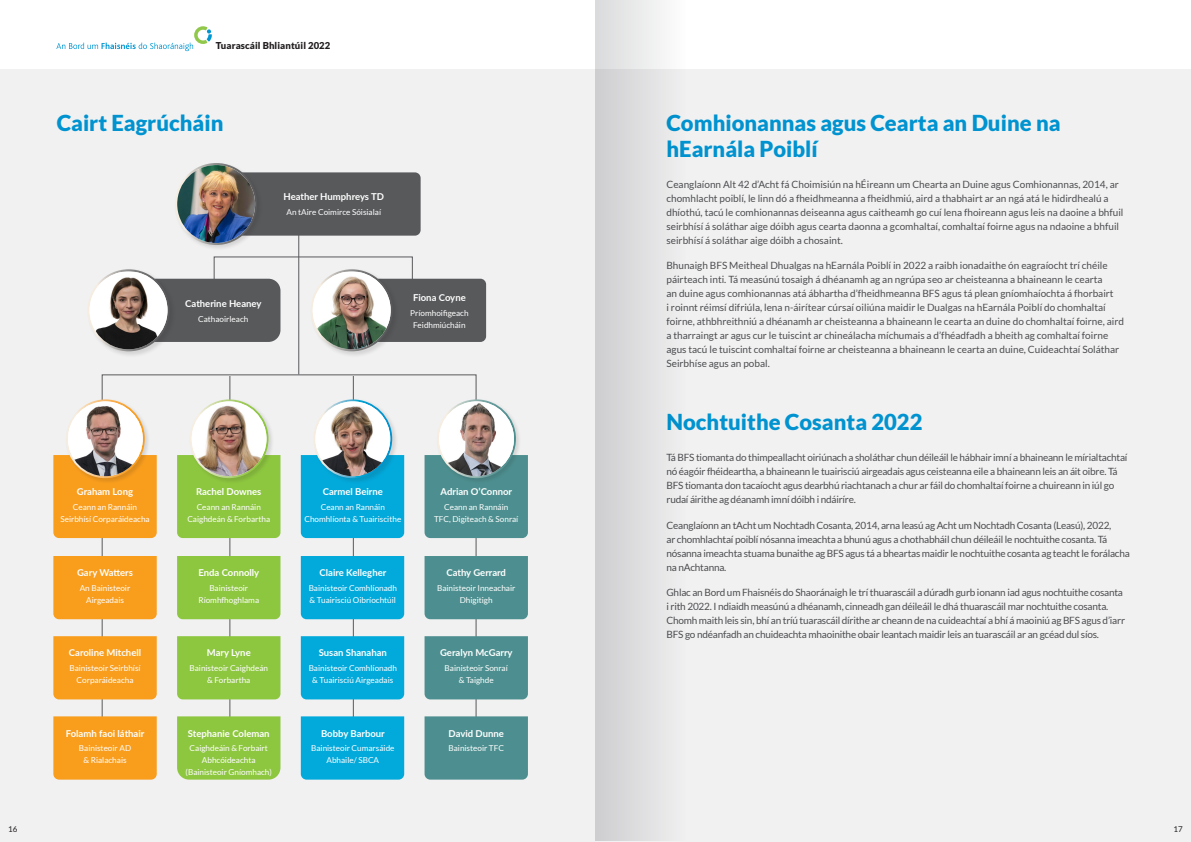
<style>
.page{position:relative;width:1191px;height:842px;background:#fff}
.page>*{position:absolute;margin:0;border:0;box-sizing:border-box;transform-origin:0 0}
.t1{font:900 22px/26px "Lato";color:#0093d0}
.t2{font:10px/14px "Lato";color:#4c4d4f}
.t3{font:10px/14px "Lato";letter-spacing:-.02em;color:#4c4d4f}
.t4{font:700 9.5px "Lato";color:#fff}
.t5{font:900 9.5px "Lato";letter-spacing:.01em;color:#231f20}
.t6{font:8.2px/12px "Lato";color:#fff;text-align:center}
.t7{font:8px "Lato";color:#231f20}
</style>
<div class="page">
<div style="left:595px;top:69px;width:596px;height:773px;background:#f1f1f2"></div>
<div style="left:0;top:69px;width:595px;height:773px;background:#f1f1f2"></div>
<hr style="left:353px;top:376px;width:1px;height:360px;background:#58595b">
<hr style="left:298px;top:205px;width:1px;height:169px;background:#58595b">
<hr style="left:230px;top:376px;width:1px;height:352px;background:#58595b">
<div style="left:264px;top:172px;width:156px;height:64px;background:#58595b"></div>
<div style="left:176px;top:279px;width:104px;height:63px;background:#58595b"></div>
<div style="left:86px;top:268px;width:90px;height:90px;background:#231f20;opacity:.14"></div>
<svg style="left:87px;top:269px;width:83px;height:82px"></svg>
<img style="left:90px;top:272px;width:77px;height:77px">
<div style="left:399px;top:279px;width:87px;height:63px;background:#58595b"></div>
<div style="left:309px;top:268px;width:90px;height:90px;background:#231f20;opacity:.14"></div>
<svg style="left:311px;top:269px;width:82px;height:82px"></svg>
<img style="left:313px;top:272px;width:78px;height:77px">
<div style="left:53px;top:455px;width:104px;height:83px;background:#f99d1c"></div>
<div style="left:53px;top:556px;width:104px;height:63px;background:#f99d1c"></div>
<div style="left:53px;top:636px;width:104px;height:63px;background:#f99d1c"></div>
<div style="left:53px;top:716px;width:104px;height:64px;background:#f99d1c"></div>
<div style="left:65px;top:399px;width:86px;height:85px;background:#231f20;opacity:.14"></div>
<svg style="left:66px;top:399px;width:79px;height:79px"></svg>
<img style="left:68px;top:401px;width:75px;height:75px;border-radius:37px">
<div style="left:177px;top:455px;width:103px;height:83px;background:#8dc63f"></div>
<div style="left:177px;top:556px;width:103px;height:63px;background:#8dc63f"></div>
<div style="left:177px;top:636px;width:103px;height:63px;background:#8dc63f"></div>
<div style="left:177px;top:716px;width:103px;height:64px;background:#8dc63f"></div>
<div style="left:189px;top:399px;width:85px;height:85px;background:#231f20;opacity:.14"></div>
<svg style="left:190px;top:399px;width:78px;height:79px"></svg>
<img style="left:192px;top:401px;width:74px;height:75px;border-radius:37px">
<div style="left:301px;top:455px;width:103px;height:83px;background:#02a9db"></div>
<div style="left:301px;top:556px;width:103px;height:63px;background:#02a9db"></div>
<div style="left:301px;top:636px;width:103px;height:63px;background:#02a9db"></div>
<div style="left:301px;top:716px;width:103px;height:64px;background:#02a9db"></div>
<div style="left:313px;top:399px;width:85px;height:85px;background:#231f20;opacity:.14"></div>
<svg style="left:313px;top:399px;width:79px;height:79px"></svg>
<img style="left:315px;top:401px;width:75px;height:75px;border-radius:37px">
<div style="left:424px;top:455px;width:104px;height:83px;background:#4d8f90"></div>
<div style="left:424px;top:556px;width:104px;height:63px;background:#4d8f90"></div>
<div style="left:424px;top:636px;width:104px;height:63px;background:#4d8f90"></div>
<div style="left:424px;top:716px;width:104px;height:64px;background:#4d8f90"></div>
<div style="left:436px;top:399px;width:86px;height:85px;background:#231f20;opacity:.14"></div>
<svg style="left:437px;top:399px;width:79px;height:79px"></svg>
<img style="left:439px;top:401px;width:75px;height:75px;border-radius:37px">
<div style="left:174px;top:162px;width:90px;height:89px;background:#231f20;opacity:.14"></div>
<svg style="left:175px;top:163px;width:82px;height:82px"></svg>
<img style="left:177px;top:165px;width:78px;height:78px;border-radius:39px">
<svg style="left:56px;top:26px;width:156px;height:25px"></svg>
<div style="left:595px;top:0;width:91px;height:841px;background:linear-gradient(to right,#ceced0,#f1f1f2)"></div>
<p class="t5" style="left:216px;top:40px;width:116px">Tuarascáil Bhliantúil 2022</p>
<h1 class="t1" style="left:57px;top:110px;width:168px">Cairt Eagrúcháin</h1>
<p class="t4" style="left:283px;top:190px;width:102px">Heather Humphreys TD</p>
<p class="t6" style="left:286px;top:206px;width:96px">An tAire Coimirce Sóisialaí</p>
<p class="t4" style="left:185px;top:296px;width:78px">Catherine Heaney</p>
<p class="t6" style="left:198px;top:313px;width:52px">Cathaoirleach</p>
<p class="t4" style="left:413px;top:290px;width:54px">Fiona Coyne</p>
<p class="t6" style="left:410px;top:307px;width:60px">Príomhoifigeach<br>Feidhmiúcháin</p>
<h1 class="t1" style="left:666px;top:110px;width:395px">Comhionannas agus Cearta an Duine na hEarnála Poiblí</h1>
<p class="t2" style="left:666px;top:177px;width:458px">Ceanglaíonn Alt 42 d’Acht fá Choimisiún na hÉireann um Chearta an Duine agus Comhionannas, 2014, ar chomhlacht poiblí, le linn dó a fheidhmeanna a fheidhmiú, aird a thabhairt ar an ngá atá le hidirdhealú a dhíothú, tacú le comhionannas deiseanna agus caitheamh go cuí lena fhoireann agus leis na daoine a bhfuil seirbhísí á soláthar aige dóibh agus cearta daonna a gcomhaltaí, comhaltaí foirne agus na ndaoine a bhfuil seirbhísí á soláthar aige dóibh a chosaint.</p>
<p class="t2" style="left:666px;top:259px;width:459px">Bhunaigh BFS Meitheal Dhualgas na hEarnála Poiblí in 2022 a raibh ionadaithe ón eagraíocht trí chéile páirteach inti. Tá measúnú tosaigh á dhéanamh ag an ngrúpa seo ar cheisteanna a bhaineann le cearta<br>an duine agus comhionannas atá ábhartha d’fheidhmeanna BFS agus tá plean gníomhaíochta á fhorbairt<br>i roinnt réimsí difriúla, lena n-áirítear cúrsaí oiliúna maidir le Dualgas na hEarnála Poiblí do chomhaltaí foirne, athbhreithniú a dhéanamh ar cheisteanna a bhaineann le cearta an duine do chomhaltaí foirne, aird a tharraingt ar agus cur le tuiscint ar chineálacha míchumais a d’fhéadfadh a bheith ag comhaltaí foirne agus tacú le tuiscint comhaltaí foirne ar cheisteanna a bhaineann le cearta an duine, Cuideachtaí Soláthar Seirbhíse agus an pobal.</p>
<p class="t4" style="left:77px;top:484px;width:58px">Graham Long</p>
<p class="t6" style="left:60px;top:501px;width:91px">Ceann an Rannáin<br>Seirbhísí Corparáideacha</p>
<p class="t4" style="left:77px;top:566px;width:57px">Gary Watters</p>
<p class="t6" style="left:80px;top:582px;width:52px">An Bainisteoir<br>Airgeadais</p>
<p class="t4" style="left:196px;top:484px;width:67px">Rachel Downes</p>
<p class="t6" style="left:187px;top:501px;width:84px">Ceann an Rannáin<br>Caighdeán &amp; Forbartha</p>
<p class="t4" style="left:198px;top:566px;width:62px">Enda Connolly</p>
<p class="t6" style="left:198px;top:582px;width:62px">Bainisteoir<br>Ríomhfhoghlama</p>
<p class="t4" style="left:323px;top:484px;width:62px">Carmel Beirne</p>
<p class="t6" style="left:304px;top:501px;width:98px">Ceann an Rannáin<br>Chomhlíonta &amp; Tuairiscithe</p>
<p class="t4" style="left:319px;top:566px;width:68px">Claire Kellegher</p>
<p class="t6" style="left:309px;top:582px;width:90px;text-align:left">Bainisteoir Comhlíonadh &amp; Tuairisciú Oibríochtúil</p>
<p class="t4" style="left:440px;top:484px;width:73px">Adrian O’Connor</p>
<p class="t6" style="left:434px;top:501px;width:86px">Ceann an Rannáin<br>TFC, Digiteach &amp; Sonraí</p>
<p class="t4" style="left:446px;top:566px;width:61px">Cathy Gerrard</p>
<p class="t6" style="left:437px;top:582px;width:80px">Bainisteoir Inneachair<br>Dhigitigh</p>
<h1 class="t1" style="left:666px;top:409px;width:257px">Nochtuithe Cosanta 2022</h1>
<p class="t3" style="left:666px;top:450px;width:462px">Tá BFS tiomanta do thimpeallacht oiriúnach a sholáthar chun déileáil le hábhair imní a bhaineann le mírialtachtaí nó éagóir fhéideartha, a bhaineann le tuairisciú airgeadais agus ceisteanna eile a bhaineann leis an áit oibre. Tá BFS tiomanta don tacaíocht agus dearbhú riachtanach a chur ar fáil do chomhaltaí foirne a chuireann in iúl go rudaí áirithe ag déanamh imní dóibh i ndáiríre.</p>
<p class="t3" style="left:666px;top:518px;width:465px">Ceanglaíonn an tAcht um Nochtadh Cosanta, 2014, arna leasú ag Acht um Nochtadh Cosanta (Leasú), 2022,<br>ar chomhlachtaí poiblí nósanna imeachta a bhunú agus a chothabháil chun déileáil le nochtuithe cosanta. Tá nósanna imeachta stuama bunaithe ag BFS agus tá a bheartas maidir le nochtuithe cosanta ag teacht le forálacha na nAchtanna.</p>
<p class="t3" style="left:666px;top:585px;width:460px">Ghlac an Bord um Fhaisnéis do Shaoránaigh le trí thuarascáil a dúradh gurb ionann iad agus nochtuithe cosanta i rith 2022. I ndiaidh measúnú a dhéanamh, cinneadh gan déileáil le dhá thuarascáil mar nochtuithe cosanta.<br>Chomh maith leis sin, bhí an tríú tuarascáil dírithe ar cheann de na cuideachtaí a bhí á maoiniú ag BFS agus d’iarr BFS go ndéanfadh an chuideachta mhaoinithe obair leantach maidir leis an tuarascáil ar an gcéad dul síos.</p>
<p class="t4" style="left:69px;top:646px;width:74px">Caroline Mitchell</p>
<p class="t6" style="left:69px;top:662px;width:73px">Bainisteoir Seirbhísí<br>Corparáideacha</p>
<p class="t4" style="left:207px;top:646px;width:45px">Mary Lyne</p>
<p class="t6" style="left:189px;top:662px;width:80px">Bainisteoir Caighdeán &amp; Forbartha</p>
<p class="t4" style="left:319px;top:646px;width:70px">Susan Shanahan</p>
<p class="t6" style="left:309px;top:662px;width:90px">Bainisteoir Comhlíonadh &amp; Tuairisciú Airgeadais</p>
<p class="t4" style="left:440px;top:646px;width:74px">Geralyn McGarry</p>
<p class="t6" style="left:444px;top:662px;width:65px">Bainisteoir Sonraí &amp; Taighde</p>
<p class="t4" style="left:66px;top:726px;width:80px">Folamh faoi láthair</p>
<p class="t6" style="left:79px;top:742px;width:54px">Bainisteoir AD &amp; Rialachais</p>
<p class="t4" style="left:188px;top:726px;width:83px">Stephanie Coleman</p>
<p class="t6" style="left:186px;top:742px;width:88px">Caighdeáin &amp; Forbairt<br>Abhcóideachta (Bainisteoir Gníomhach)</p>
<p class="t4" style="left:321px;top:726px;width:65px">Bobby Barbour</p>
<p class="t6" style="left:311px;top:742px;width:85px">Bainisteoir Cumarsáide<br>Abhaile/ SBCA</p>
<p class="t4" style="left:448px;top:726px;width:57px">David Dunne</p>
<p class="t6" style="left:448px;top:742px;width:57px">Bainisteoir TFC</p>
<p class="t7" style="left:8px;top:825px;width:11px">16</p>
<p class="t7" style="left:1173px;top:825px;width:11px">17</p>
</div>
